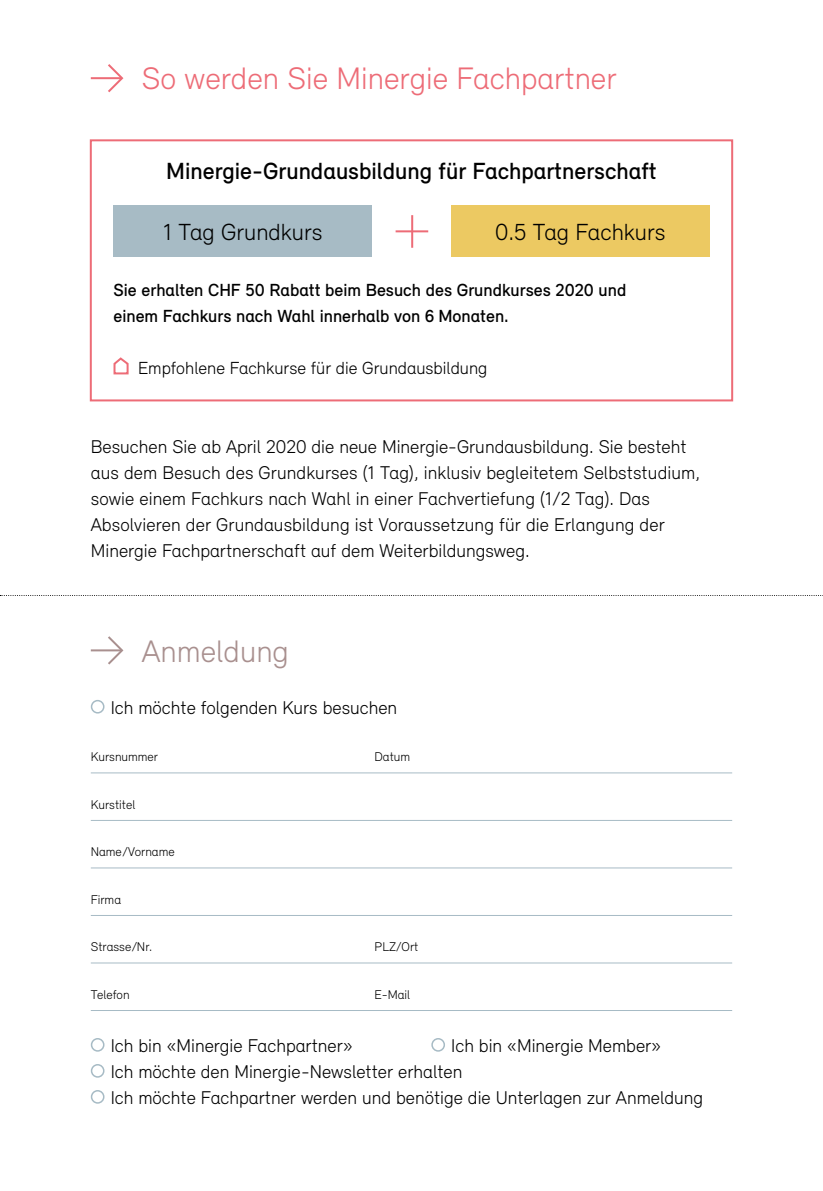
<style>
.page{position:relative;width:823px;height:1191px;background:#fff}
.page>*{position:absolute;margin:0;border:0;box-sizing:border-box;transform-origin:0 0}
.t1{font:300 32px "Relevant";color:#ed6c77}
.t2{font:300 32px "Relevant";color:#a9908f}
.t3{font:500 24px "Relevant";color:#000}
.t4{font:300 24px "Relevant";color:#000}
.t5{font:300 19px/26px "Relevant";color:#000}
.t6{font:500 18px/26px "Relevant";color:#000}
.t7{font:300 18px "Relevant";color:#000}
.t8{font:300 13px "Relevant";color:#000}
</style>
<div class="page">
<div style="left:90px;top:139px;width:642px;height:262px;border:2px solid #ed6c77"></div>
<hr style="left:91px;top:772px;width:640px;height:1px;background:#a7bbc5">
<hr style="left:91px;top:820px;width:640px;height:1px;background:#a7bbc5">
<hr style="left:91px;top:867px;width:640px;height:1px;background:#a7bbc5">
<hr style="left:91px;top:915px;width:640px;height:1px;background:#a7bbc5">
<hr style="left:91px;top:962px;width:640px;height:1px;background:#a7bbc5">
<hr style="left:91px;top:1010px;width:640px;height:1px;background:#a7bbc5">
<hr style="left:91px;top:649px;width:31px;height:2px;background:#a9908f">
<svg style="left:106px;top:636px;width:18px;height:29px"></svg>
<div style="left:91px;top:700px;width:13px;height:13px;border:2px solid #a7bbc5;border-radius:50%"></div>
<div style="left:91px;top:1038px;width:13px;height:13px;border:2px solid #a7bbc5;border-radius:50%"></div>
<div style="left:431px;top:1038px;width:14px;height:13px;border:2px solid #a7bbc5;border-radius:50%"></div>
<div style="left:91px;top:1064px;width:13px;height:13px;border:2px solid #a7bbc5;border-radius:50%"></div>
<div style="left:91px;top:1090px;width:13px;height:13px;border:2px solid #a7bbc5;border-radius:50%"></div>
<div style="left:113px;top:205px;width:258px;height:51px;background:#a7bbc5"></div>
<div style="left:451px;top:205px;width:258px;height:51px;background:#ecc962"></div>
<hr style="left:91px;top:77px;width:31px;height:2px;background:#ed6c77">
<svg style="left:106px;top:64px;width:18px;height:29px"></svg>
<svg style="left:113px;top:357px;width:16px;height:18px"></svg>
<hr style="left:395px;top:230px;width:33px;height:2px;background:#ed6c77">
<hr style="left:411px;top:215px;width:2px;height:33px;background:#ed6c77">
<svg style="left:0;top:595px;width:823px;height:1px"></svg>
<h1 class="t1" style="left:142px;top:60px;width:476px">So werden Sie Minergie Fachpartner</h1>
<p class="t3" style="left:166px;top:157px;width:492px">Minergie-Grundausbildung für Fachpartnerschaft</p>
<p class="t4" style="left:162px;top:218px;width:161px">1 Tag Grundkurs</p>
<p class="t4" style="left:495px;top:218px;width:172px">0.5 Tag Fachkurs</p>
<p class="t6" style="left:113px;top:277px;width:514px">Sie erhalten CHF 50 Rabatt beim Besuch des Grundkurses 2020 und einem Fachkurs nach Wahl innerhalb von 6 Monaten.</p>
<p class="t7" style="left:138px;top:358px;width:350px">Empfohlene Fachkurse für die Grundausbildung</p>
<p class="t5" style="left:91px;top:434px;width:610px">Besuchen Sie ab April 2020 die neue Minergie-Grundausbildung. Sie besteht aus dem Besuch des Grundkurses (1 Tag), inklusiv begleitetem Selbststudium, sowie einem Fachkurs nach Wahl in einer Fachvertiefung (1/2 Tag). Das Absolvieren der Grundausbildung ist Voraussetzung für die Erlangung der Minergie Fachpartnerschaft auf dem Weiterbildungsweg.</p>
<h1 class="t2" style="left:142px;top:632px;width:148px">Anmeldung</h1>
<p class="t5" style="left:111px;top:694px;width:288px">Ich möchte folgenden Kurs besuchen</p>
<p class="t8" style="left:91px;top:749px;width:69px">Kursnummer</p>
<p class="t8" style="left:374px;top:749px;width:37px">Datum</p>
<p class="t8" style="left:91px;top:796px;width:46px">Kurstitel</p>
<p class="t8" style="left:91px;top:844px;width:85px">Name/Vorname</p>
<p class="t8" style="left:91px;top:891px;width:32px">Firma</p>
<p class="t8" style="left:91px;top:939px;width:63px">Strasse/Nr.</p>
<p class="t8" style="left:374px;top:939px;width:45px">PLZ/Ort</p>
<p class="t8" style="left:91px;top:986px;width:40px">Telefon</p>
<p class="t8" style="left:374px;top:986px;width:37px">E-Mail</p>
<p class="t5" style="left:111px;top:1032px;width:243px">Ich bin «Minergie Fachpartner»</p>
<p class="t5" style="left:111px;top:1032px;width:593px;text-indent:340px">Ich bin «Minergie Member»<br>Ich möchte den Minergie-Newsletter erhalten<br>Ich möchte Fachpartner werden und benötige die Unterlagen zur Anmeldung</p>
</div>
